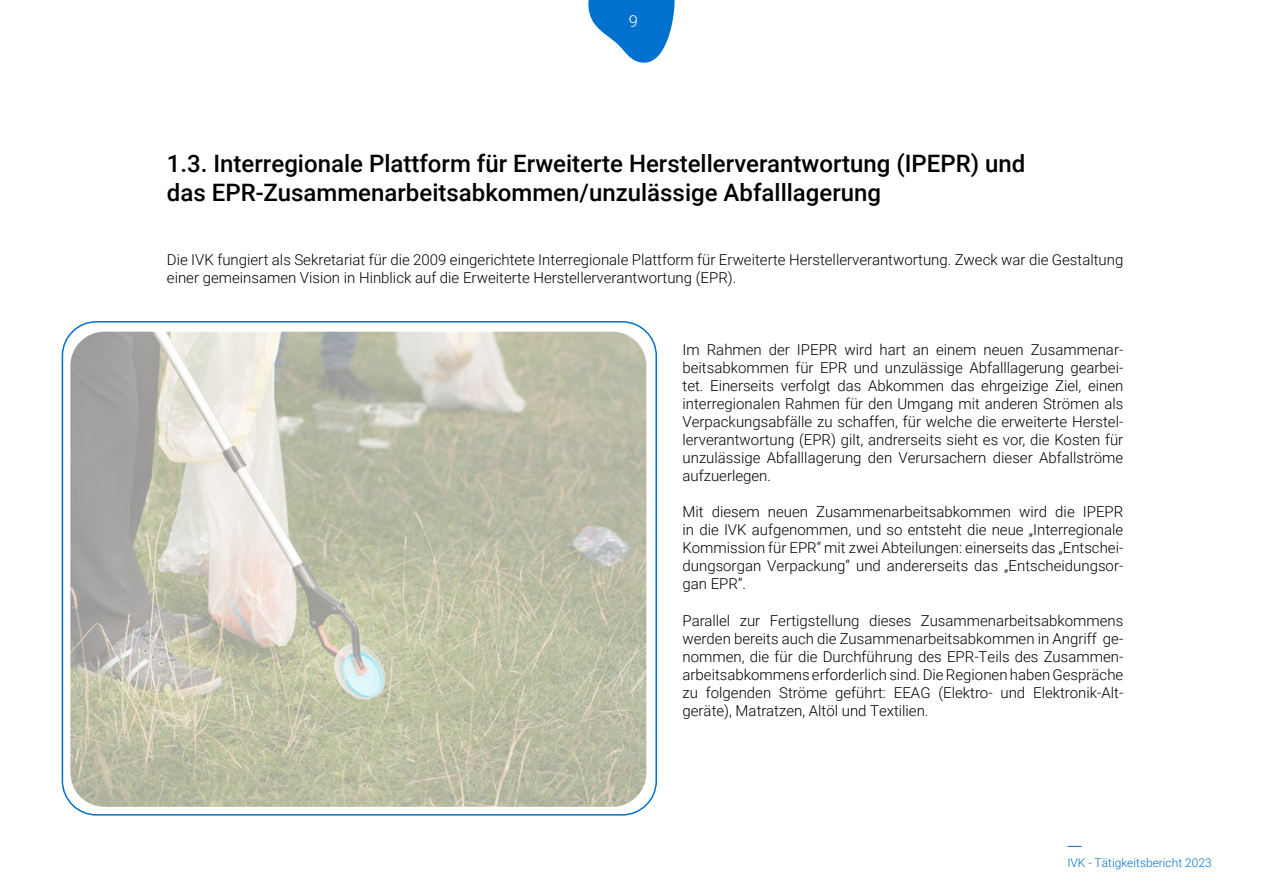
<style>
.page{position:relative;width:1263px;height:893px;background:#fff}
.page>*{position:absolute;margin:0;border:0;box-sizing:border-box;transform-origin:0 0}
.t1{font:500 24px/28.8px "Roboto";color:#000}
.t2{font:300 16.5px "Roboto";color:#fff}
.t3{font:300 15px/18px "Roboto";color:#000;text-align:justify}
.t4{font:300 12px "Roboto";color:#0071ce}
</style>
<div class="page">
<div style="left:62px;top:321px;width:595px;height:495px;border:2px solid #0070cf;border-radius:34px"></div>
<img style="left:70px;top:332px;width:576px;height:475px">
<svg style="left:588px;top:0;width:87px;height:63px"></svg>
<svg style="left:1067px;top:846px;width:14px;height:1px"></svg>
<p class="t2" style="left:629px;top:10px;width:11px">9</p>
<h1 class="t1" style="left:167px;top:148px;width:860px">1.3. Interregionale Plattform für Erweiterte Herstellerverantwortung (IPEPR) und das EPR-Zusammenarbeitsabkommen/unzulässige Abfalllagerung</h1>
<p class="t3" style="left:167px;top:251px;width:958px">Die IVK fungiert als Sekretariat für die 2009 eingerichtete Interregionale Plattform für Erweiterte Herstellerverantwortung. Zweck war die Gestaltung einer gemeinsamen Vision in Hinblick auf die Erweiterte Herstellerverantwortung (EPR).</p>
<p class="t3" style="left:682px;top:341px;width:442px">Im Rahmen der IPEPR wird hart an einem neuen Zusammenar&shy;beitsabkommen für EPR und unzulässige Abfalllagerung gearbei&shy;tet. Einerseits verfolgt das Abkommen das ehrgeizige Ziel, einen interregionalen Rahmen für den Umgang mit anderen Strömen als Verpackungsabfälle zu schaffen, für welche die erweiterte Herstel&shy;lerverantwortung (EPR) gilt, andrerseits sieht es vor, die Kosten für unzulässige Abfalllagerung den Verursachern dieser Abfallströme aufzuerlegen.</p>
<p class="t3" style="left:682px;top:503px;width:442px">Mit diesem neuen Zusammenarbeitsabkommen wird die IPEPR in die IVK aufgenommen, und so entsteht die neue „Interregionale Kommission für EPR“ mit zwei Abteilungen: einerseits das „Entschei&shy;dungsorgan Verpackung“ und andererseits das „Entscheidungsor&shy;gan EPR“.</p>
<p class="t3" style="left:682px;top:611px;width:442px">Parallel zur Fertigstellung dieses Zusammenarbeitsabkommens werden bereits auch die Zusammenarbeitsabkommen in Angriff ge&shy;nommen, die für die Durchführung des EPR-Teils des Zusammen&shy;arbeitsabkommens erforderlich sind. Die Regionen haben Gespräche zu folgenden Ströme geführt: EEAG (Elektro- und Elektronik-Alt&shy;geräte), Matratzen, Altöl und Textilien.</p>
<p class="t4" style="left:1067px;top:854px;width:146px">IVK - Tätigkeitsbericht 2023</p>
</div>
